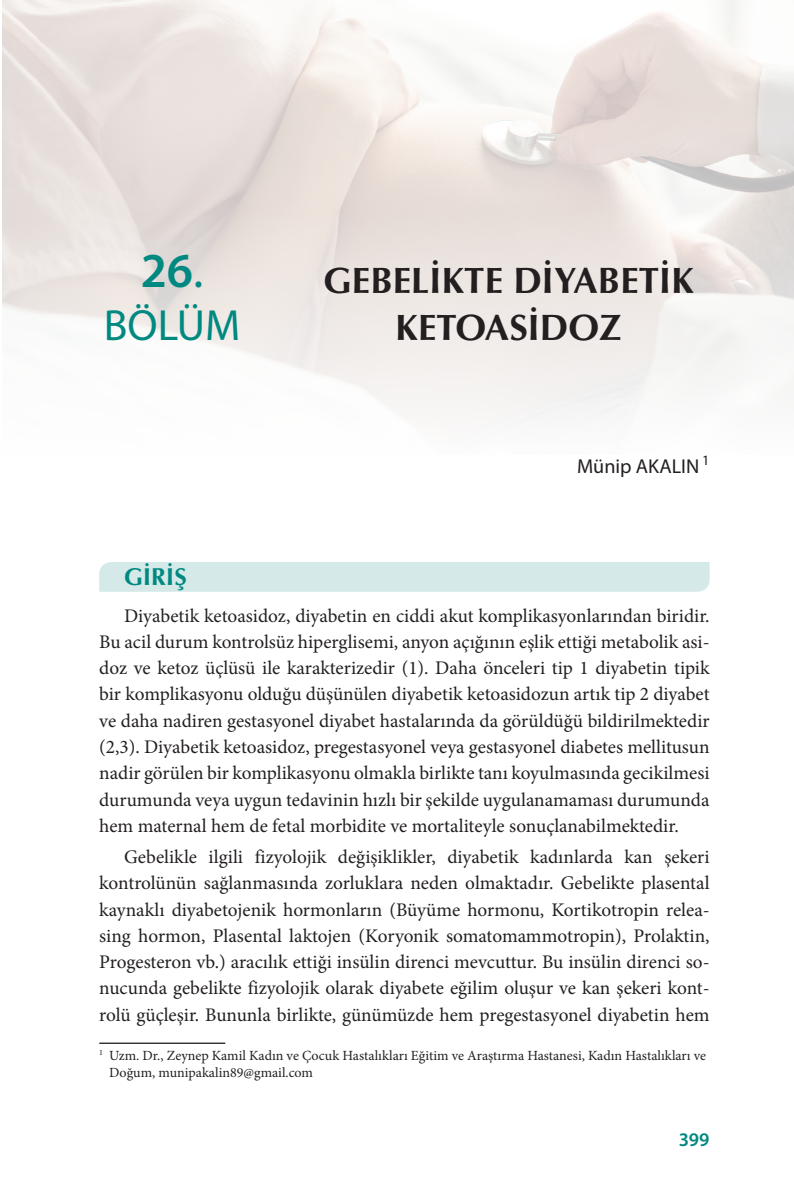
<style>
.page{position:relative;width:794px;height:1191px;background:#fff}
.page>*{position:absolute;margin:0;border:0;box-sizing:border-box;transform-origin:0 0}
.t1{font:600 49px "Myriad Pro";color:#008980}
.t2{font:43.75px "Myriad Pro";color:#008980}
.t3{font:36.75px/47.2px "Optima Bold Tr";color:#231f20;text-align:center}
.t4{font:24.5px "Optima Bold Tr";color:#008980}
.t5{font:20.12px "Myriad Pro";color:#231f20}
.t6{font:19.25px/26.2px "Minion Pro";color:#231f20;text-align:justify}
.t7{font:600 19.25px "Myriad Pro";color:#008980}
.t8{font:14px/16.8px "Minion Pro";color:#231f20}
.s1{font-weight:400}
</style>
<div class="page">
<div style="left:99px;top:562px;width:610px;height:30px;background:#d4e9e8"></div>
<hr style="left:99px;top:1042px;width:126px;height:2px;background:#231f20">
<h1 class="t1" style="left:141px;top:240px;width:64px">26<span class="s1">.</span></h1>
<h2 class="t2" style="left:104px;top:298px;width:138px">BÖLÜM</h2>
<h3 class="t3" style="left:323px;top:256px;width:372px">GEBELİKTE DİYABETİK<br>KETOASİDOZ</h3>
<p class="t5" style="left:577px;top:454px;width:134px">Münip AKALIN <sup>1</sup></p>
<p class="t4" style="left:124px;top:562px;width:64px">GIRIŞ</p>
<p class="t6" style="left:99px;top:602px;width:612px;text-indent:25px">Diyabetik ketoasidoz, diyabetin en ciddi akut komplikasyonlarından biridir.<br>Bu acil durum kontrolsüz hiperglisemi, anyon açığının eşlik ettiği metabolik asi&shy;doz ve ketoz üçlüsü ile karakterizedir (1). Daha önceleri tip 1 diyabetin tipik bir komplikasyonu olduğu düşünülen diyabetik ketoasidozun artık tip 2 diyabet ve daha nadiren gestasyonel diyabet hastalarında da görüldüğü bildirilmektedir (2,3). Diyabetik ketoasidoz, pregestasyonel veya gestasyonel diabetes mellitusun nadir görülen bir komplikasyonu olmakla birlikte tanı koyulmasında gecikilmesi durumunda veya uygun tedavinin hızlı bir şekilde uygulanamaması durumunda hem maternal hem de fetal morbidite ve mortaliteyle sonuçlanabilmektedir.</p>
<p class="t6" style="left:99px;top:843px;width:612px;text-indent:25px">Gebelikle ilgili fizyolojik değişiklikler, diyabetik kadınlarda kan şekeri kontrolünün sağlanmasında zorluklara neden olmaktadır. Gebelikte plasental kaynaklı diyabetojenik hormonların (Büyüme hormonu, Kortikotropin relea&shy;sing hormon, Plasental laktojen (Koryonik somatomammotropin), Prolaktin, Progesteron vb.) aracılık ettiği insülin direnci mevcuttur. Bu insülin direnci so&shy;nucunda gebelikte fizyolojik olarak diyabete eğilim oluşur ve kan şekeri kont&shy;rolü güçleşir. Bununla birlikte, günümüzde hem pregestasyonel diyabetin hem</p>
<p class="t8" style="left:109px;top:1047px;width:598px;text-indent:-10px"><sup>1</sup> Uzm. Dr., Zeynep Kamil Kadın ve Çocuk Hastalıkları Eğitim ve Araştırma Hastanesi, Kadın Hastalıkları ve<br>Doğum, munipakalin89@gmail.com</p>
<p class="t7" style="left:678px;top:1127px;width:32px">399</p>
</div>
